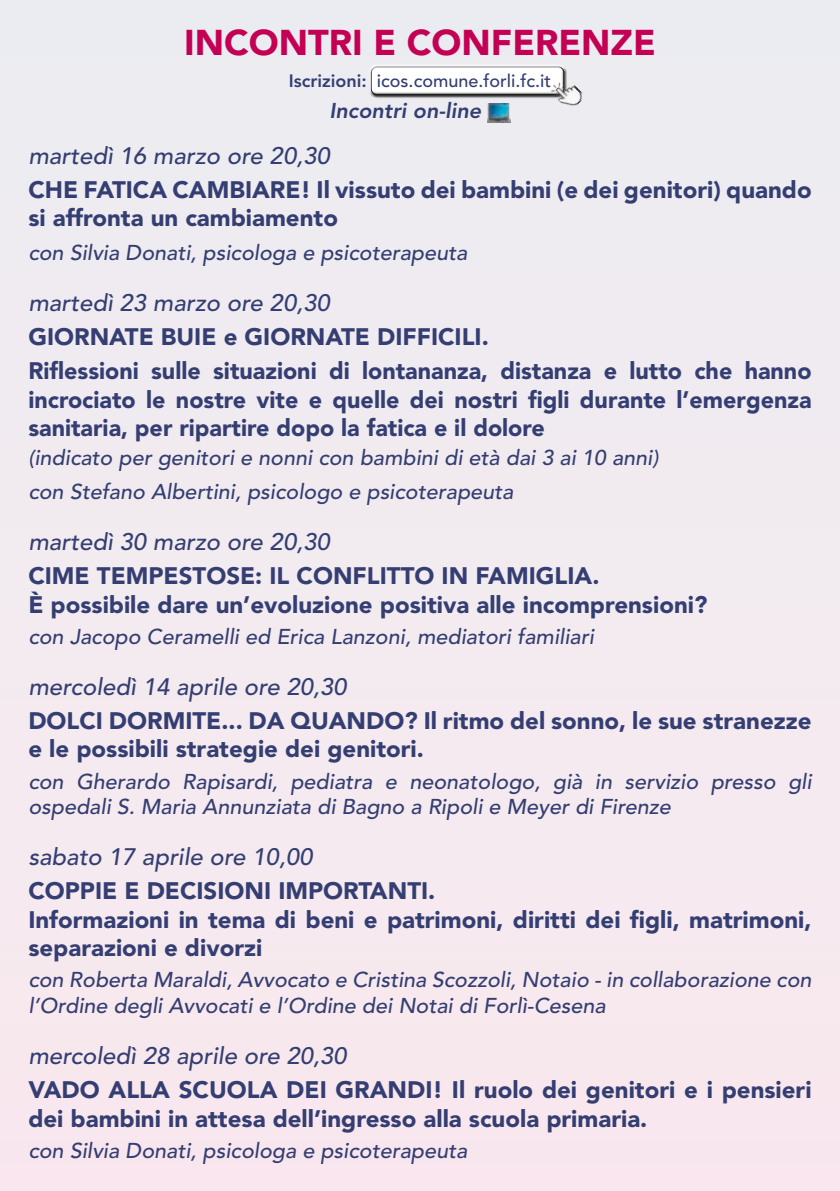
<style>
.page{position:relative;width:840px;height:1191px;background:#fff}
.page>*{position:absolute;margin:0;border:0;box-sizing:border-box;transform-origin:0 0}
.t1{font:900 35.6px "Avenir LT Std";color:#c30053}
.t2{font:900 23.8px/28.4px "Avenir LT Std";color:#343e72}
.t3{font:italic 500 23.8px "Avenir LT Std";color:#343e72}
.t4{font:italic 500 21.4px/25.6px "Avenir LT Std";color:#343e72}
.t5{font:italic 800 21.4px "Avenir LT Std";color:#343e72}
.t6{font:500 17.8px "Avenir LT Std";color:#343e72}
.s1{font-weight:800}
</style>
<div class="page">
<div style="left:0;top:0;width:839px;height:1191px;background:#f2ebf0"></div>
<div style="left:368px;top:64px;width:198px;height:29px;background:#fff;opacity:.75"></div>
<div style="left:368px;top:68px;width:198px;height:30px;background:#1d1d1b;opacity:.75"></div>
<img style="left:548px;top:75px;width:35px;height:31px">
<img style="left:487px;top:104px;width:23px;height:18px">
<h1 class="t1" style="left:184px;top:21px;width:473px">INCONTRI E CONFERENZE</h1>
<p class="t6" style="left:288px;top:70px;width:264px"><span class="s1">Iscrizioni:</span> icos.comune.forli.fc.it</p>
<p class="t5" style="left:329px;top:98px;width:153px">Incontri on-line</p>
<p class="t3" style="left:28px;top:142px;width:303px">martedì 16 marzo ore 20,30</p>
<p class="t2" style="left:28px;top:175px;width:784px">CHE FATICA CAMBIARE! Il vissuto dei bambini (e dei genitori) quando si affronta un cambiamento</p>
<p class="t4" style="left:28px;top:241px;width:440px">con Silvia Donati, psicologa e psicoterapeuta</p>
<p class="t3" style="left:28px;top:289px;width:303px">martedì 23 marzo ore 20,30</p>
<p class="t2" style="left:28px;top:320px;width:784px;line-height:34px">GIORNATE BUIE e GIORNATE DIFFICILI.<br>Riflessioni sulle situazioni di lontananza, distanza e lutto che hanno</p>
<p class="t2" style="left:28px;top:385px;width:784px">incrociato le nostre vite e quelle dei nostri figli durante l’emergenza sanitaria, per ripartire dopo la fatica e il dolore</p>
<p class="t4" style="left:28px;top:441px;width:631px;line-height:34.2px">(indicato per genitori e nonni con bambini di età dai 3 ai 10 anni) con Stefano Albertini, psicologo e psicoterapeuta</p>
<p class="t3" style="left:28px;top:528px;width:303px">martedì 30 marzo ore 20,30</p>
<p class="t2" style="left:28px;top:561px;width:680px">CIME TEMPESTOSE: IL CONFLITTO IN FAMIGLIA.<br>È possibile dare un’evoluzione positiva alle incomprensioni?</p>
<p class="t4" style="left:28px;top:624px;width:566px">con Jacopo Ceramelli ed Erica Lanzoni, mediatori familiari</p>
<p class="t3" style="left:28px;top:672px;width:319px">mercoledì 14 aprile ore 20,30</p>
<p class="t2" style="left:28px;top:706px;width:784px">DOLCI DORMITE... DA QUANDO? Il ritmo del sonno, le sue stranezze e le possibili strategie dei genitori.</p>
<p class="t4" style="left:28px;top:769px;width:784px">con Gherardo Rapisardi, pediatra e neonatologo, già in servizio presso gli ospedali S. Maria Annunziata di Bagno a Ripoli e Meyer di Firenze</p>
<p class="t3" style="left:28px;top:843px;width:285px">sabato 17 aprile ore 10,00</p>
<p class="t2" style="left:28px;top:876px;width:784px">COPPIE E DECISIONI IMPORTANTI.<br>Informazioni in tema di beni e patrimoni, diritti dei figli, matrimoni, separazioni e divorzi</p>
<p class="t4" style="left:28px;top:967px;width:784px">con Roberta Maraldi, Avvocato e Cristina Scozzoli, Notaio - in collaborazione con l’Ordine degli Avvocati e l’Ordine dei Notai di Forlì-Cesena</p>
<p class="t3" style="left:28px;top:1042px;width:319px">mercoledì 28 aprile ore 20,30</p>
<p class="t2" style="left:28px;top:1075px;width:784px">VADO ALLA SCUOLA DEI GRANDI! Il ruolo dei genitori e i pensieri dei bambini in attesa dell’ingresso alla scuola primaria.</p>
<p class="t4" style="left:28px;top:1138px;width:440px">con Silvia Donati, psicologa e psicoterapeuta</p>
</div>
